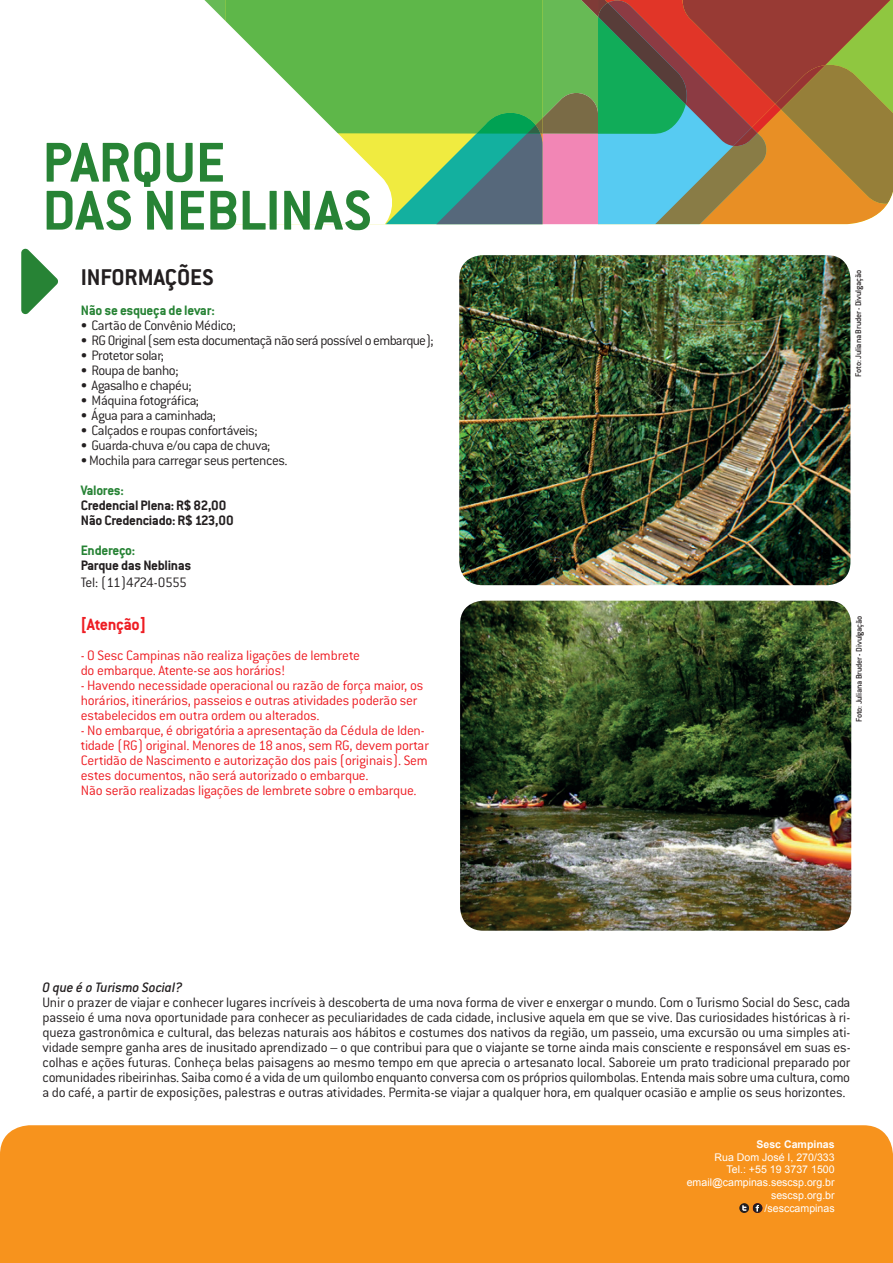
<style>
.page{position:relative;width:893px;height:1263px;background:#fff}
.page>*{position:absolute;margin:0;border:0;box-sizing:border-box;transform-origin:0 0}
.t1{font:700 61.5px/48px "Conduit ITC";color:#278335}
.t2{font:700 25.05px "Conduit ITC";color:#231f20}
.t3{font:700 18px "Conduit ITC";letter-spacing:-.02em;color:#ee1d23}
.t4{font:300 15px/15px "Conduit ITC";letter-spacing:-.03em;color:#231f20;text-align:justify}
.t5{font:300 15px/15px "Conduit ITC";letter-spacing:-.015em;color:#ee1d23}
.t6{font:700 15px/15px "Conduit ITC";letter-spacing:-.02em;color:#231f20}
.t7{font:700 15px "Conduit ITC";letter-spacing:-.02em;color:#278335}
.t8{font:italic 500 15px "Conduit ITC";color:#231f20}
.t9{font:10.65px/12.8px "Arial";color:#fff;text-align:right}
.t10{font:700 10.65px "Arial";color:#fff}
.t11{font:500 9px "Conduit ITC";letter-spacing:-.01em;color:#231f20}
</style>
<div class="page">
<svg style="left:396px;top:0;width:497px;height:225px;background:#848e5b"></svg>
<svg style="left:204px;top:0;width:192px;height:225px"></svg>
<div style="left:0;top:1125px;width:893px;height:138px;background:#f7931d"></div>
<svg style="left:739px;top:1203px;width:10px;height:10px"></svg>
<svg style="left:742px;top:1205px;width:4px;height:6px"></svg>
<svg style="left:753px;top:1203px;width:9px;height:10px"></svg>
<svg style="left:755px;top:1205px;width:4px;height:6px"></svg>
<svg style="left:21px;top:249px;width:37px;height:65px"></svg>
<img style="left:459px;top:255px;width:391px;height:330px">
<img style="left:460px;top:601px;width:391px;height:330px">
<h1 class="t1" style="left:43px;top:137px;width:330px">PARQUE<br>DAS NEBLINAS</h1>
<h2 class="t2" style="left:81px;top:263px;width:134px">INFORMAÇÕES</h2>
<p class="t7" style="left:81px;top:302px;width:136px">Não se esqueça de levar:</p>
<p class="t4" style="left:81px;top:318px;width:157px">• Cartão de Convênio Médico;</p>
<p class="t4" style="left:81px;top:333px;width:354px">• RG Original (sem esta documentaçã não será possível o embarque);</p>
<p class="t4" style="left:81px;top:348px;width:85px">• Protetor solar;</p>
<p class="t4" style="left:81px;top:363px;width:99px">• Roupa de banho;</p>
<p class="t4" style="left:81px;top:378px;width:112px">• Agasalho e chapéu;</p>
<p class="t4" style="left:81px;top:393px;width:120px">• Máquina fotográfica;</p>
<p class="t4" style="left:81px;top:408px;width:137px">• Água para a caminhada;</p>
<p class="t4" style="left:81px;top:423px;width:178px">• Calçados e roupas confortáveis;</p>
<p class="t4" style="left:81px;top:438px;width:191px">• Guarda-chuva e/ou capa de chuva;</p>
<p class="t4" style="left:81px;top:453px;width:208px">• Mochila para carregar seus pertences.</p>
<p class="t7" style="left:81px;top:482px;width:45px">Valores:</p>
<p class="t6" style="left:81px;top:498px;width:154px">Credencial Plena: R$ 82,00<br>Não Credenciado: R$ 123,00</p>
<p class="t7" style="left:81px;top:542px;width:56px">Endereço:</p>
<p class="t6" style="left:81px;top:558px;width:112px">Parque das Neblinas</p>
<p class="t4" style="left:81px;top:574px;width:108px">Tel: (11)4724-0555</p>
<p class="t3" style="left:81px;top:614px;width:67px">[Atenção]</p>
<p class="t5" style="left:81px;top:648px;width:281px">- O Sesc Campinas não realiza ligações de lembrete do embarque. Atente-se aos horários!</p>
<p class="t5" style="left:81px;top:678px;width:344px">- Havendo necessidade operacional ou razão de força maior, os horários, itinerários, passeios e outras atividades poderão ser estabelecidos em outra ordem ou alterados.</p>
<p class="t5" style="left:81px;top:723px;width:350px">- No embarque, é obrigatória a apresentação da Cédula de Iden&shy;tidade (RG) original. Menores de 18 anos, sem RG, devem portar Certidão de Nascimento e autorização dos pais (originais). Sem estes documentos, não será autorizado o embarque.<br>Não serão realizadas ligações de lembrete sobre o embarque.</p>
<p class="t11" style="left:853px;top:377px;width:108px;rotate:-90deg">Foto: Juliana Bruder - Divulgação</p>
<p class="t11" style="left:854px;top:722px;width:108px;rotate:-90deg">Foto: Juliana Bruder - Divulgação</p>
<p class="t8" style="left:43px;top:978px;width:142px">O que é o Turismo Social?</p>
<p class="t4" style="left:43px;top:994px;width:809px">Unir o prazer de viajar e conhecer lugares incríveis à descoberta de uma nova forma de viver e enxergar o mundo. Com o Turismo Social do Sesc, cada passeio é uma nova oportunidade para conhecer as peculiaridades de cada cidade, inclusive aquela em que se vive. Das curiosidades históricas à ri&shy;queza gastronômica e cultural, das belezas naturais aos hábitos e costumes dos nativos da região, um passeio, uma excursão ou uma simples ati&shy;vidade sempre ganha ares de inusitado aprendizado – o que contribui para que o viajante se torne ainda mais consciente e responsável em suas es&shy;colhas e ações futuras. Conheça belas paisagens ao mesmo tempo em que aprecia o artesanato local. Saboreie um prato tradicional preparado por comunidades ribeirinhas. Saiba como é a vida de um quilombo enquanto conversa com os próprios quilombolas. Entenda mais sobre uma cultura, como a do café, a partir de exposições, palestras e outras atividades. Permita-se viajar a qualquer hora, em qualquer ocasião e amplie os seus horizontes.</p>
<p class="t10" style="left:756px;top:1137px;width:80px">Sesc Campinas</p>
<p class="t9" style="left:687px;top:1151px;width:149px">Rua Dom José I, 270/333<br>Tel.: +55 19 3737 1500 email@campinas.sescsp.org.br sescsp.org.br<br>/sesccampinas</p>
</div>
